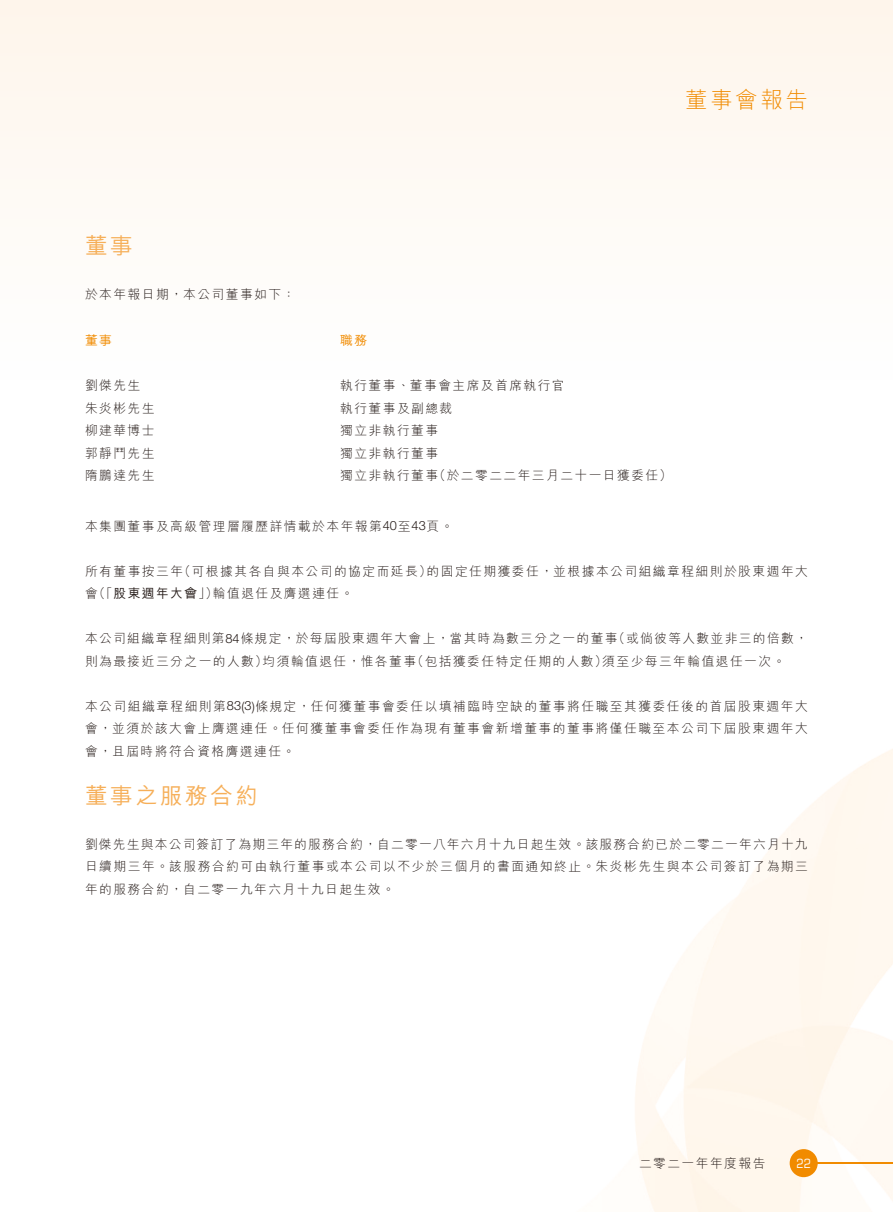
<style>
.page{position:relative;width:893px;height:1212px;background:#fff}
.page>*{position:absolute;margin:0;border:0;box-sizing:border-box;transform-origin:0 0}
.t1{font:500 22.5px "M Hei HK";letter-spacing:.115em;color:#f6af59}
.t2{font:300 22.5px "M Hei HK";letter-spacing:.115em;color:#f18b00}
.t3{font:300 12.75px/22.5px "M Hei HK";letter-spacing:.115em;color:#231916;text-align:justify}
.t4{font:500 12.75px "M Hei HK";letter-spacing:.115em;color:#231916}
.t5{font:500 12.75px "M Hei HK";color:#f18b00}
.t6{font:condensed 12.75px "Eurostile";color:#fff}
.s1{font-family:"Helvetica Neue"}
.s2{font-weight:300}
</style>
<div class="page">
<img style="left:635px;top:749px;width:258px;height:463px">
<div style="left:790px;top:1149px;width:28px;height:28px;background:#f18b00;border-radius:50%"></div>
<hr style="left:817px;top:1162px;width:76px;height:2px;background:#f18b00">
<div style="left:0;top:0;width:893px;height:381px;background:#fefaf5"></div>
<h1 class="t2" style="left:685px;top:84px;width:124px">董事會報告</h1>
<h1 class="t1" style="left:85px;top:229px;width:49px">董事</h1>
<p class="t3" style="left:85px;top:283px;width:212px">於本年報日期，本公司董事如下：</p>
<p class="t5" style="left:85px;top:331px;width:28px">董事</p>
<p class="t5" style="left:340px;top:331px;width:28px">職務</p>
<p class="t3" style="left:85px;top:374px;width:57px">劉傑先生</p>
<p class="t3" style="left:340px;top:374px;width:226px">執行董事、董事會主席及首席執行官</p>
<p class="t3" style="left:85px;top:396px;width:71px">朱炎彬先生</p>
<p class="t3" style="left:340px;top:396px;width:114px">執行董事及副總裁</p>
<p class="t3" style="left:85px;top:419px;width:71px">柳建華博士</p>
<p class="t3" style="left:340px;top:419px;width:99px">獨立非執行董事</p>
<p class="t3" style="left:85px;top:441px;width:71px">郭靜鬥先生</p>
<p class="t3" style="left:340px;top:441px;width:99px">獨立非執行董事</p>
<p class="t3" style="left:433px;top:464px;width:240px">（於二零二二年三月二十一日獲委任(</p>
<p class="t3" style="left:85px;top:464px;width:71px">隋鵬達先生</p>
<p class="t3" style="left:85px;top:514px;width:370px">本集團董事及高級管理層履歷詳情載於本年報第<span class="s1">40</span>至<span class="s1">43</span>頁。</p>
<p class="t3" style="left:427px;top:559px;width:383px">的固定任期獲委任，並根據本公司組織章程細則於股東週年大</p>
<p class="t3" style="left:340px;top:464px;width:99px">獨立非執行董事</p>
<p class="t3" style="left:178px;top:559px;width:255px">（可根據其各自與本公司的協定而延長）</p>
<p class="t3" style="left:85px;top:559px;width:100px">所有董事按三年</p>
<p class="t4" style="left:93px;top:584px;width:127px"><span class="s2">（「</span>股東週年大會<span class="s2">」）</span></p>
<p class="t3" style="left:85px;top:582px;width:14px">會</p>
<p class="t3" style="left:213px;top:582px;width:142px">輪值退任及膺選連任。</p>
<p class="t3" style="left:612px;top:627px;width:197px">（或倘彼等人數並非三的倍數，</p>
<p class="t3" style="left:602px;top:627px;width:185px;text-indent:-517px">本公司組織章程細則第<span class="s1">84</span>條規定，於每屆股東週年大會上，當其時為數三分之一的董事<br>須至少每三年輪值退任一次。</p>
<p class="t3" style="left:85px;top:649px;width:184px">則為最接近三分之一的人數）</p>
<p class="t3" style="left:85px;top:694px;width:724px">本公司組織章程細則第<span class="s1">83 )3(</span> 條規定，任何獲董事會委任以填補臨時空缺的董事將任職至其獲委任後的首屆股東週年大會，並須於該大會上膺選連任。任何獲董事會委任作為現有董事會新增董事的董事將僅任職至本公司下屆股東週年大會，且屆時將符合資格膺選連任。</p>
<h1 class="t1" style="left:85px;top:779px;width:174px">董事之服務合約</h1>
<p class="t3" style="left:85px;top:832px;width:724px">劉傑先生與本公司簽訂了為期三年的服務合約，自二零一八年六月十九日起生效。該服務合約已於二零二一年六月十九日續期三年。該服務合約可由執行董事或本公司以不少於三個月的書面通知終止。朱炎彬先生與本公司簽訂了為期三年的服務合約，自二零一九年六月十九日起生效。</p>
<p class="t3" style="left:411px;top:649px;width:198px">（包括獲委任特定任期的人數）</p>
<p class="t3" style="left:263px;top:649px;width:155px">均須輪值退任，惟各董事</p>
<p class="t3" style="left:639px;top:1152px;width:128px">二零二一年年度報告</p>
<p class="t6" style="left:796px;top:1155px;width:16px">22</p>
</div>
